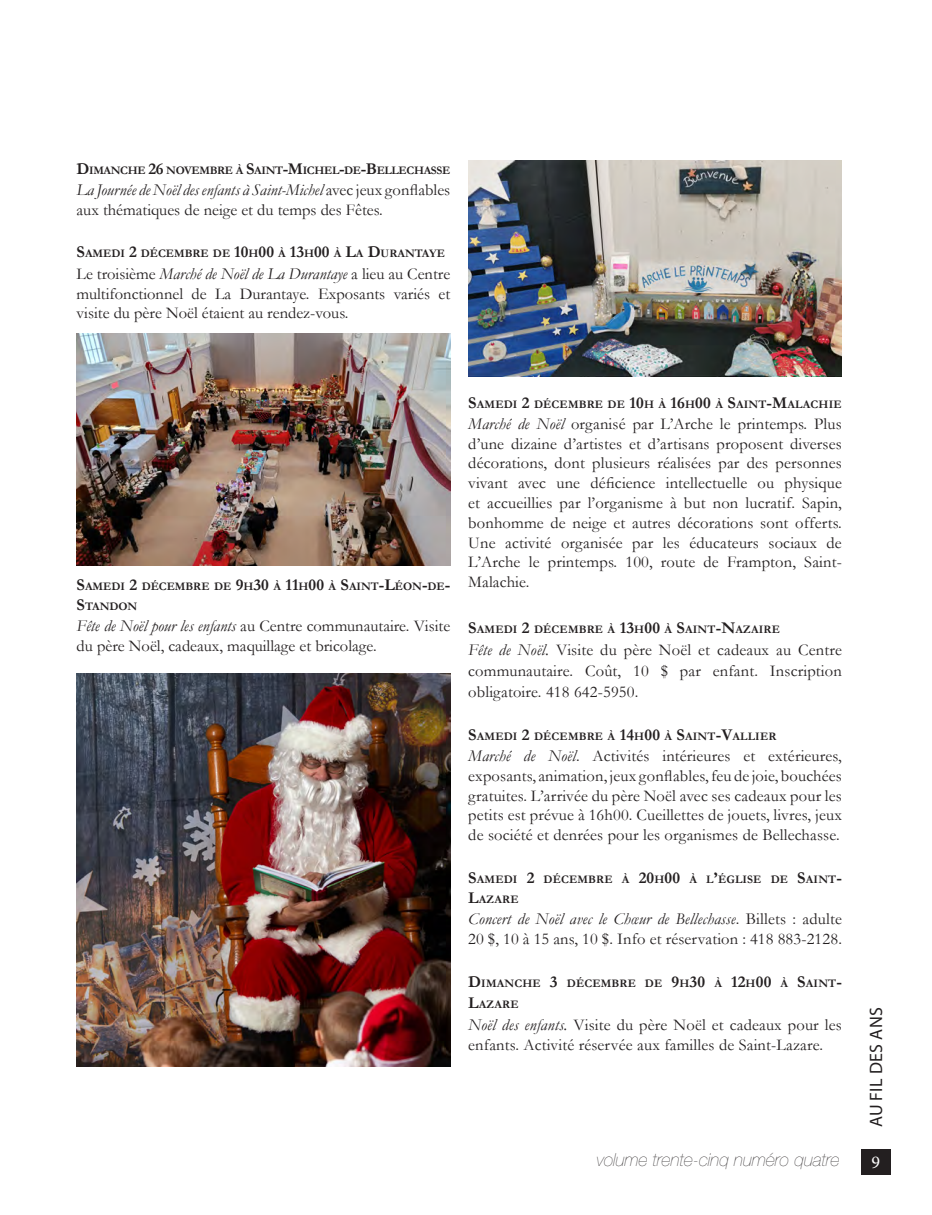
<style>
.page{position:relative;width:932px;height:1215px;background:#fff}
.page>*{position:absolute;margin:0;border:0;box-sizing:border-box;transform-origin:0 0}
.t1{font:italic 200 18px "Helvetica Neue LT Std";color:#231f20}
.t2{font:18px "Myriad Pro";letter-spacing:.02em;color:#231f20}
.t3{font:18px "Minion Pro";color:#fff}
.Description_Evenemen{font:16.5px/19.8px "Garamond";letter-spacing:.01em;color:#231f20}
.Date_Evenements{font:700 11.55px/19.8px "Garamond";letter-spacing:.015em;color:#231f20}
.Date_Evenements-2{font:700 11.55px "Garamond";letter-spacing:-.03em;color:#231f20}
.s1{font-size:16.5px}
.s2{font-style:italic}
</style>
<div class="page">
<img style="left:77px;top:333px;width:373px;height:232px">
<img style="left:468px;top:160px;width:373px;height:216px">
<img style="left:77px;top:674px;width:373px;height:393px">
<div style="left:861px;top:1149px;width:29px;height:25px;background:#231f20"></div>
<p class="Date_Evenements-2" style="left:77px;top:162px;width:375px"><span class="s1">D</span>IMANCHE <span class="s1">26</span> NOVEMBRE À <span class="s1">S</span>AINT<span class="s1">-M</span>ICHEL<span class="s1">-</span>DE<span class="s1">-B</span>ELLECHASSE</p>
<p class="Description_Evenemen" style="left:77px;top:180px;width:375px"><span class="s2">La Journée de Noël des enfants à Saint-Michel</span> avec jeux gonflables aux thématiques de neige et du temps des Fêtes.</p>
<p class="Date_Evenements" style="left:77px;top:244px;width:370px"><span class="s1">S</span>AMEDI <span class="s1">2</span> DÉCEMBRE DE <span class="s1">10</span>H<span class="s1">00</span> À <span class="s1">13</span>H<span class="s1">00</span> À <span class="s1">L</span>A <span class="s1">D</span>URANTAYE</p>
<p class="Description_Evenemen" style="left:77px;top:263px;width:375px;text-align:justify">Le troisième <span class="s2">Marché de Noël de La Durantaye</span> a lieu au Centre multifonctionnel de La Durantaye. Exposants variés et visite du père Noël étaient au rendez-vous.</p>
<p class="Date_Evenements" style="left:77px;top:576px;width:375px"><span class="s1">S</span>AMEDI <span class="s1">2</span> DÉCEMBRE DE <span class="s1">9</span>H<span class="s1">30</span> À <span class="s1">11</span>H<span class="s1">00</span> À <span class="s1">S</span>AINT<span class="s1">-L</span>ÉON<span class="s1">-</span>DE<span class="s1">-<br>S</span>TANDON</p>
<p class="Description_Evenemen" style="left:77px;top:615px;width:375px"><span class="s2">Fête de Noël pour les enfants</span> au Centre communautaire. Visite du père Noël, cadeaux, maquillage et bricolage.</p>
<p class="Date_Evenements" style="left:468px;top:394px;width:375px"><span class="s1">S</span>AMEDI <span class="s1">2</span> DÉCEMBRE DE <span class="s1">10</span>H À <span class="s1">16</span>H<span class="s1">00</span> À <span class="s1">S</span>AINT<span class="s1">-M</span>ALACHIE</p>
<p class="Description_Evenemen" style="left:468px;top:413px;width:375px;text-align:justify"><span class="s2">Marché de Noël</span> organisé par L’Arche le printemps. Plus d’une dizaine d’artistes et d’artisans proposent diverses décorations, dont plusieurs réalisées par des personnes vivant avec une déficience intellectuelle ou physique et accueillies par l’organisme à but non lucratif. Sapin, bonhomme de neige et autres décorations sont offerts.<br>Une activité organisée par les éducateurs sociaux de L’Arche le printemps. 100, route de Frampton, Saint-Malachie.</p>
<p class="Date_Evenements" style="left:468px;top:619px;width:313px"><span class="s1">S</span>AMEDI <span class="s1">2</span> DÉCEMBRE À <span class="s1">13</span>H<span class="s1">00</span> À <span class="s1">S</span>AINT<span class="s1">-N</span>AZAIRE</p>
<p class="Description_Evenemen" style="left:468px;top:639px;width:375px;line-height:21px;text-align:justify"><span class="s2">Fête de Noël.</span> Visite du père Noël et cadeaux au Centre communautaire. Coût, 10 $ par enfant. Inscription obligatoire. 418 642-5950.</p>
<p class="Date_Evenements" style="left:468px;top:726px;width:310px"><span class="s1">S</span>AMEDI <span class="s1">2</span> DÉCEMBRE À <span class="s1">14</span>H<span class="s1">00</span> À <span class="s1">S</span>AINT<span class="s1">-V</span>ALLIER</p>
<p class="Description_Evenemen" style="left:468px;top:745px;width:375px;text-align:justify"><span class="s2">Marché de Noël</span>. Activités intérieures et extérieures, exposants, animation, jeux gonflables, feu de joie, bouchées gratuites. L’arrivée du père Noël avec ses cadeaux pour les petits est prévue à 16h00. Cueillettes de jouets, livres, jeux de société et denrées pour les organismes de Bellechasse.</p>
<p class="Date_Evenements" style="left:468px;top:869px;width:375px"><span class="s1">S</span>AMEDI <span class="s1">2</span> DÉCEMBRE À <span class="s1">20</span>H<span class="s1">00</span> À L<span class="s1">’</span>ÉGLISE DE <span class="s1">S</span>AINT<span class="s1">-<br>L</span>AZARE</p>
<p class="Description_Evenemen" style="left:468px;top:908px;width:375px"><span class="s2">Concert de Noël avec le Chœur de Bellechasse</span>. Billets : adulte<br>20 $, 10 à 15 ans, 10 $. Info et réservation : 418 883-2128.</p>
<p class="Date_Evenements" style="left:468px;top:973px;width:375px;line-height:21px"><span class="s1">D</span>IMANCHE <span class="s1">3</span> DÉCEMBRE DE <span class="s1">9</span>H<span class="s1">30</span> À <span class="s1">12</span>H<span class="s1">00</span> À <span class="s1">S</span>AINT<span class="s1">-<br>L</span>AZARE</p>
<p class="Description_Evenemen" style="left:468px;top:1014px;width:375px"><span class="s2">Noël des enfants.</span> Visite du père Noël et cadeaux pour les enfants. Activité réservée aux familles de Saint-Lazare.</p>
<p class="t1" style="left:597px;top:1149px;width:244px">volume trente-cinq numéro quatre</p>
<p class="t2" style="left:865px;top:1127px;width:122px;rotate:-90deg">AU FIL DES ANS</p>
<p class="t3" style="left:871px;top:1150px;width:10px">9</p>
</div>
